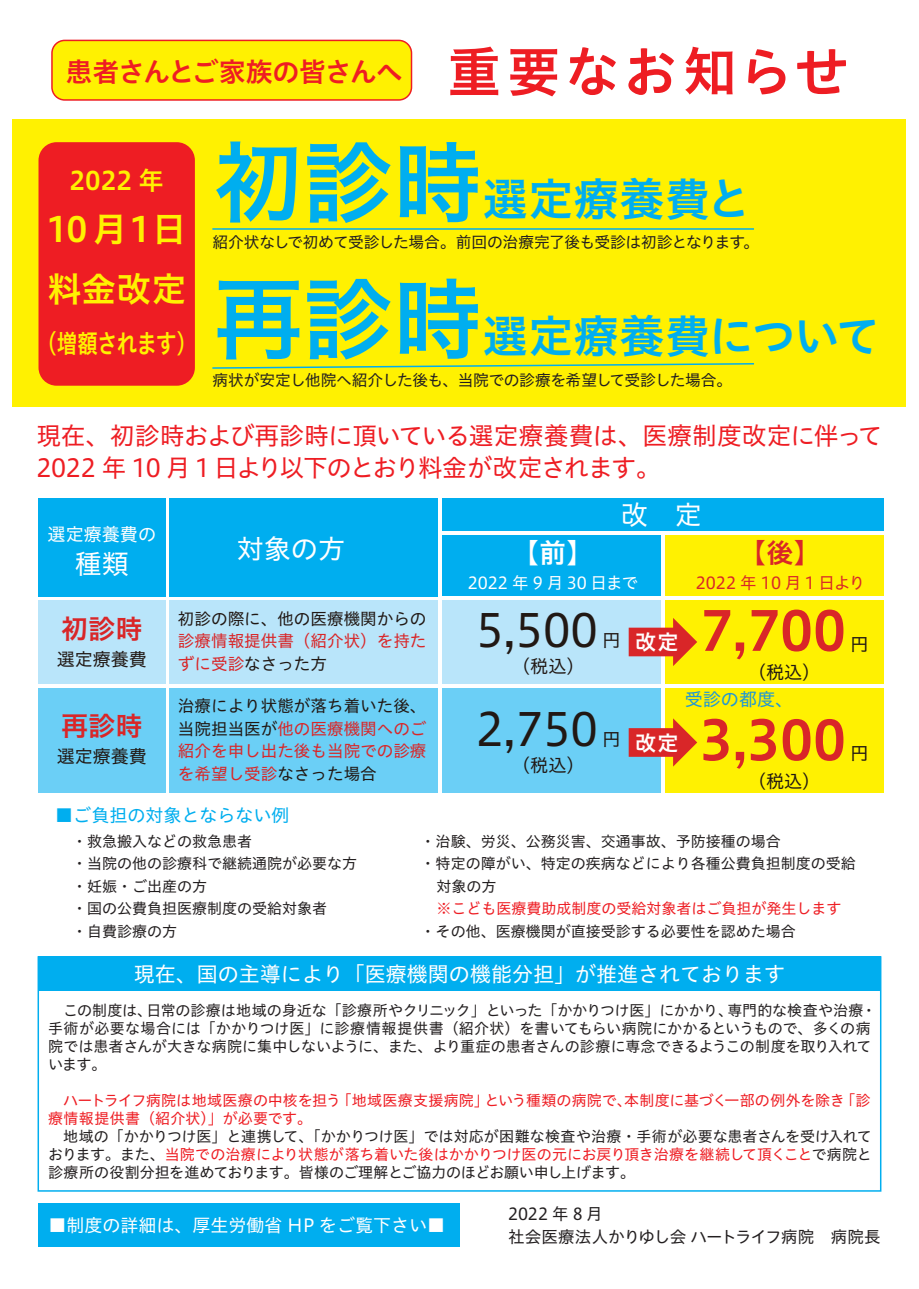
<style>
.page{position:relative;width:919px;height:1289px;background:#fff}
.page>*{position:absolute;margin:0;border:0;box-sizing:border-box;transform-origin:0 0}
.t1{font:54.15px "Hiragino UD Sans Std N W6";color:#d92628}
.t2{font:45.15px "Hiragino UD Sans Std N W4";color:#211814}
.t3{font:45px "Hiragino UD Sans Std N W6";letter-spacing:-.01em;color:#00aeef}
.t4{font:45px "Hiragino UD Sans Std N W6";letter-spacing:.01em;color:#00aeef}
.t5{font:34.5px/59.4px "Hiragino UD Sans Std N W6";letter-spacing:.025em;color:#fff101}
.t6{font:27.15px "Hiragino UD Sans Std N W4";color:#fff}
.t7{font:27.15px "Hiragino UD Sans Std N W6";color:#d92628}
.t8{font:27.15px "Hiragino UD Sans Std N W6";color:#fff}
.t9{font:27px "Hiragino UD Sans Std N W6";letter-spacing:-.035em;color:#ee1d23}
.t10{font:25.5px "Hiragino UD Sans Std N W6";letter-spacing:-.01em;color:#fff101;scale:.8 1}
.t11{font:25.5px "Hiragino UD Sans Std N W6";letter-spacing:-.01em;color:#fff101}
.t12{font:24.75px/31.5px "Hiragino UD Sans Std N W4";letter-spacing:-.03em;color:#ee1d23}
.t13{font:21.15px "Hiragino UD Sans Std N W6";color:#fff}
.t14{font:21px "Hiragino UD Sans Std N W4";color:#fff}
.t15{font:18px "Hiragino UD Sans Std N W4";color:#211814}
.t16{font:18px "Hiragino UD Sans Std N W4";color:#fff}
.t17{font:18px "Hiragino UD Sans Std N W4";color:#00aeef}
.t18{font:18px "Hiragino UD Sans Std N W4";color:#2097d4}
.t19{font:16.5px/22.6px "Hiragino UD Sans Std N W4";color:#d92628}
.t20{font:16.5px/22.5px "Hiragino UD Sans Std N W4";letter-spacing:-.005em;color:#231f20}
.t21{font:16.5px "Hiragino UD Sans Std N W4";color:#211814}
.t22{font:16.5px "Hiragino UD Sans Std N W4";color:#fff}
.t23{font:15.75px "Hiragino UD Sans Std N W4";letter-spacing:-.025em;color:#231f20}
.t24{font:15px/18px "Hiragino UD Sans Std N W4";color:#231f20}
.t25{font:15px/18px "Hiragino UD Sans Std N W4";color:#ee1d23}
.s1{font-size:54px}
.s2{font-size:90px}
.s3{color:#211814}
.s4{color:#ee1d23}
</style>
<div class="page">
<div style="left:52px;top:40px;width:359px;height:60px;background:#fff101;border-radius:13px"></div>
<div style="left:51px;top:40px;width:361px;height:61px;border:2px solid #ee1d23;border-radius:13px"></div>
<div style="left:13px;top:119px;width:893px;height:287px;background:#fff101"></div>
<div style="left:38px;top:1203px;width:421px;height:43px;background:#00aeef"></div>
<div style="left:38px;top:956px;width:842px;height:34px;background:#00aeef"></div>
<div style="left:38px;top:956px;width:843px;height:235px;border:2px solid #00aeef"></div>
<div style="left:442px;top:600px;width:219px;height:83px;background:#b9e5fa"></div>
<div style="left:442px;top:687px;width:219px;height:105px;background:#6bcff6"></div>
<div style="left:665px;top:600px;width:218px;height:83px;background:#fff101"></div>
<div style="left:665px;top:687px;width:218px;height:105px;background:#fff101"></div>
<div style="left:38px;top:498px;width:127px;height:98px;background:#00aeef"></div>
<div style="left:170px;top:498px;width:268px;height:98px;background:#00aeef"></div>
<div style="left:442px;top:498px;width:441px;height:33px;background:#00aeef"></div>
<div style="left:442px;top:535px;width:219px;height:61px;background:#00aeef"></div>
<div style="left:665px;top:535px;width:218px;height:61px;background:#fff101"></div>
<div style="left:38px;top:600px;width:127px;height:83px;background:#b9e5fa"></div>
<div style="left:170px;top:600px;width:268px;height:83px;background:#b9e5fa"></div>
<div style="left:38px;top:687px;width:127px;height:105px;background:#6bcff6"></div>
<div style="left:170px;top:687px;width:268px;height:105px;background:#6bcff6"></div>
<svg style="left:628px;top:618px;width:69px;height:48px"></svg>
<svg style="left:628px;top:718px;width:69px;height:48px"></svg>
<div style="left:38px;top:142px;width:157px;height:244px;background:#ee1d23;border-radius:18px"></div>
<hr style="left:212px;top:228px;width:542px;height:2px;background:#00aeef">
<svg style="left:212px;top:363px;width:542px;height:6px"></svg>
<h3 class="t9" style="left:65px;top:51px;width:784px">患者さんとご家族の皆さんへ <span class="s1">重要なお知らせ</span></h3>
<h3 class="t11" style="left:69px;top:161px;width:96px">2022 年</h3>
<h3 class="t5" style="left:47px;top:197px;width:141px">10月1日料金改定</h3>
<h3 class="t10" style="left:36px;top:324px;width:202px">（増額されます）</h3>
<h3 class="t4" style="left:213px;top:165px;width:539px"><span class="s2">初診時</span>選定療養費と</h3>
<p class="t23" style="left:212px;top:230px;width:548px">紹介状なしで初めて受診した場合。前回の治療完了後も受診は初診となります。</p>
<h3 class="t3" style="left:213px;top:301px;width:668px"><span class="s2">再診時</span>選定療養費について</h3>
<p class="t23" style="left:212px;top:368px;width:521px">病状が安定し他院へ紹介した後も、当院での診療を希望して受診した場合。</p>
<h3 class="t12" style="left:36px;top:419px;width:847px">現在、初診時および再診時に頂いている選定療養費は、医療制度改定に伴って<br>2022 年 10 月 1 日より以下のとおり料金が改定されます。</h3>
<p class="t16" style="left:48px;top:520px;width:110px">選定療養費の</p>
<h3 class="t6" style="left:75px;top:543px;width:56px">種類</h3>
<h3 class="t7" style="left:61px;top:607px;width:83px">初診時</h3>
<p class="t15" style="left:57px;top:645px;width:92px">選定療養費</p>
<h3 class="t7" style="left:61px;top:704px;width:83px">再診時</h3>
<p class="t15" style="left:57px;top:742px;width:92px">選定療養費</p>
<h3 class="t6" style="left:620px;top:494px;width:83px">改　定</h3>
<h3 class="t6" style="left:237px;top:528px;width:110px">対象の方</h3>
<h3 class="t8" style="left:512px;top:532px;width:83px">【前】</h3>
<p class="t22" style="left:467px;top:570px;width:172px">2022 年 9 月 30 日まで</p>
<p class="t21" style="left:178px;top:606px;width:250px">初診の際に、他の医療機関からの</p>
<p class="t19" style="left:178px;top:629px;width:250px">診療情報提供書（紹介状）を持たずに受診<span class="s3">なさった方</span></p>
<p class="t19" style="left:178px;top:693px;width:250px;text-align:justify"><span class="s3">治療により状態が落ち着いた後、当院担当医が</span>他の医療機関へのご紹介を申し出た後も当院での診療を希望し受診<span class="s3">なさった場合</span></p>
<h2 class="t2" style="left:476px;top:595px;width:123px">5,500</h2>
<p class="t15" style="left:512px;top:652px;width:74px">（税込）</p>
<p class="t15" style="left:602px;top:626px;width:20px">円</p>
<h2 class="t2" style="left:476px;top:694px;width:123px">2,750</h2>
<p class="t15" style="left:512px;top:752px;width:74px">（税込）</p>
<p class="t15" style="left:602px;top:725px;width:20px">円</p>
<h3 class="t13" style="left:635px;top:626px;width:45px">改定</h3>
<h3 class="t13" style="left:635px;top:726px;width:45px">改定</h3>
<h3 class="t7" style="left:739px;top:531px;width:83px">【後】</h3>
<p class="t19" style="left:695px;top:570px;width:171px">2022 年 10 月 1 日より</p>
<h1 class="t1" style="left:699px;top:589px;width:148px">7,700</h1>
<p class="t15" style="left:748px;top:658px;width:74px">（税込）</p>
<p class="t18" style="left:684px;top:685px;width:110px">受診の都度、</p>
<h1 class="t1" style="left:699px;top:698px;width:148px">3,300</h1>
<p class="t15" style="left:748px;top:767px;width:74px">（税込）</p>
<p class="t15" style="left:850px;top:630px;width:20px">円</p>
<p class="t15" style="left:850px;top:739px;width:20px">円</p>
<p class="t17" style="left:55px;top:801px;width:236px">■ご負担の対象とならない例</p>
<p class="t24" style="left:72px;top:829px;width:286px;line-height:22.5px">・救急搬入などの救急患者<br>・当院の他の診療科で継続通院が必要な方・妊娠・ご出産の方<br>・国の公費負担医療制度の受給対象者<br>・自費診療の方</p>
<p class="t24" style="left:420px;top:831px;width:361px">・治験、労災、公務災害、交通事故、予防接種の場合</p>
<p class="t24" style="left:420px;top:854px;width:436px">・特定の障がい、特定の疾病などにより各種公費負担制度の受給</p>
<p class="t24" style="left:436px;top:876px;width:61px">対象の方</p>
<p class="t25" style="left:436px;top:899px;width:406px">※こども医療費助成制度の受給対象者はご負担が発生します</p>
<p class="t24" style="left:420px;top:921px;width:376px">・その他、医療機関が直接受診する必要性を認めた場合</p>
<h3 class="t14" style="left:134px;top:958px;width:652px">現在、国の主導により「医療機関の機能分担」が推進されております</h3>
<p class="t24" style="left:48px;top:1000px;width:829px">　この制度は、日常の診療は地域の身近な「診療所やクリニック」といった「かかりつけ医」にかかり、専門的な検査や治療・手術が必要な場合には「かかりつけ医」に診療情報提供書（紹介状）を書いてもらい病院にかかるというもので、多くの病院では患者さんが大きな病院に集中しないように、また、より重症の患者さんの診療に専念できるようこの制度を取り入れています。</p>
<p class="t25" style="left:48px;top:1090px;width:823px">　ハートライフ病院は地域医療の中核を担う「地域医療支援病院」という種類の病院で、本制度に基づく一部の例外を除き「診療情報提供書（紹介状）」が必要です。</p>
<p class="t24" style="left:48px;top:1126px;width:825px;text-align:justify">　地域の「かかりつけ医」と連携して、「かかりつけ医」では対応が困難な検査や治療・手術が必要な患者さんを受け入れております。また、<span class="s4">当院での治療により状態が落ち着いた後はかかりつけ医の元にお戻り頂き治療を継続して頂くこと</span>で病院と診療所の役割分担を進めております。皆様のご理解とご協力のほどお願い申し上げます。</p>
<p class="t20" style="left:508px;top:1201px;width:374px">2022 年 8月<br>社会医療法人かりゆし会 ハートライフ病院　病院長</p>
<p class="t16" style="left:48px;top:1211px;width:398px">■制度の詳細は、厚生労働省 HP をご覧下さい■</p>
</div>
